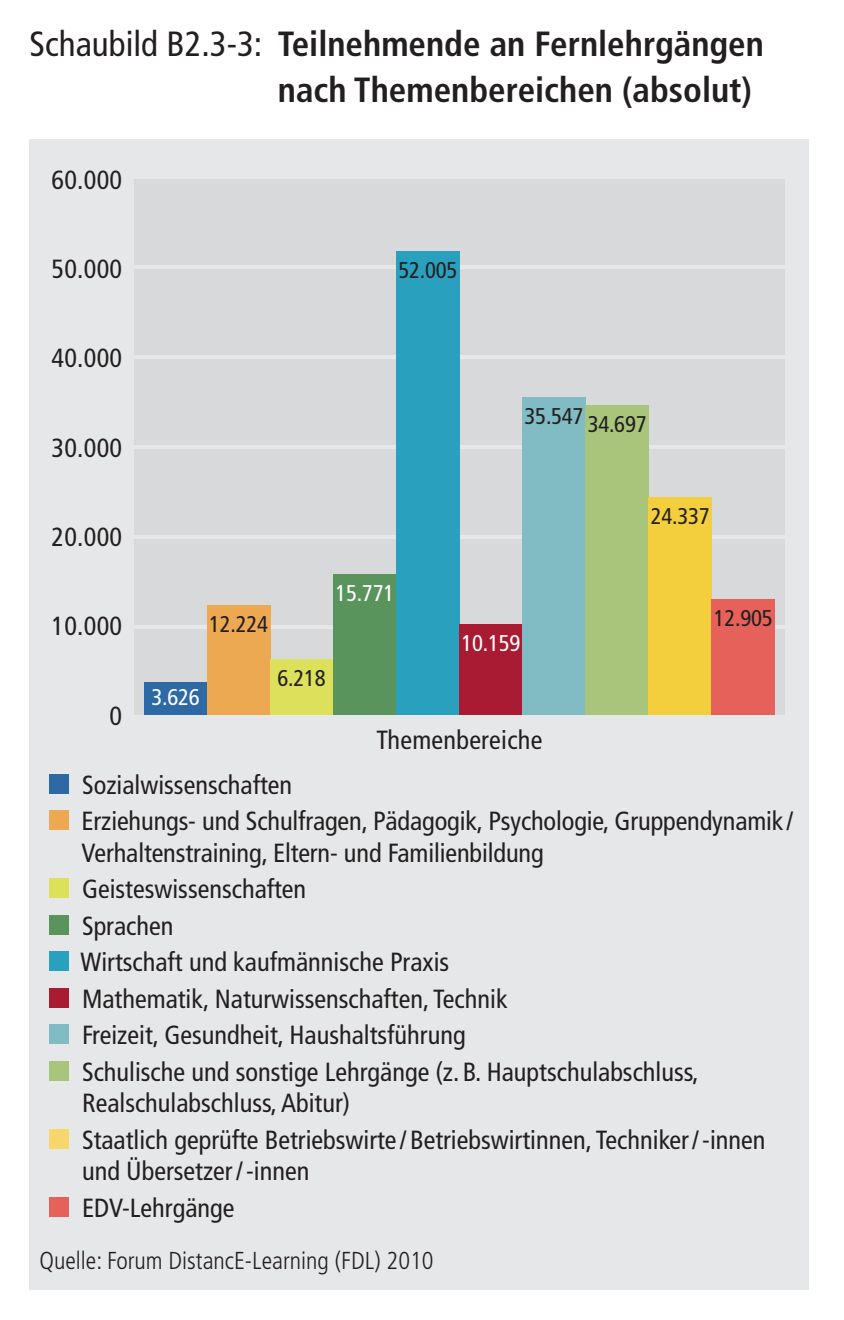
<style>
.page{position:relative;width:844px;height:1320px;background:#fff}
.page>*{position:absolute;margin:0;border:0;box-sizing:border-box;transform-origin:0 0}
.t1{font:700 condensed 35px/45.5px "Frutiger";color:#231f20}
.t2{font:condensed 26.25px/36.4px "Frutiger";color:#231f20}
.t3{font:300 condensed 24.5px "Frutiger";color:#231f20}
.t4{font:condensed 22.75px "Frutiger";letter-spacing:-.01em;color:#231f20}
.t5{font:condensed 22.75px "Frutiger";letter-spacing:-.01em;color:#fff}
.s1{font-weight:400}
</style>
<div class="page">
<div style="left:30px;top:139px;width:778px;height:1151px;background:#e6e7e8"></div>
<div style="left:49px;top:774px;width:20px;height:20px;background:#2c69a5"></div>
<div style="left:49px;top:810px;width:20px;height:20px;background:#eda852"></div>
<div style="left:49px;top:878px;width:20px;height:20px;background:#dce05b"></div>
<div style="left:49px;top:915px;width:20px;height:20px;background:#58945b"></div>
<div style="left:49px;top:951px;width:20px;height:20px;background:#2aa0bf"></div>
<div style="left:49px;top:988px;width:20px;height:20px;background:#a81b33"></div>
<div style="left:49px;top:1024px;width:20px;height:20px;background:#81bbc4"></div>
<div style="left:49px;top:1061px;width:20px;height:20px;background:#a9c47b"></div>
<div style="left:49px;top:1129px;width:20px;height:20px;background:#f7d76b"></div>
<div style="left:49px;top:1197px;width:20px;height:20px;background:#e56159"></div>
<div style="left:134px;top:179px;width:650px;height:86px;background:#d8d9db"></div>
<div style="left:134px;top:269px;width:650px;height:86px;background:#d8d9db"></div>
<div style="left:134px;top:359px;width:650px;height:86px;background:#d8d9db"></div>
<div style="left:134px;top:449px;width:650px;height:86px;background:#d8d9db"></div>
<div style="left:134px;top:539px;width:650px;height:86px;background:#d8d9db"></div>
<div style="left:134px;top:629px;width:650px;height:85px;background:#d8d9db"></div>
<div style="left:144px;top:682px;width:63px;height:32px;background:#2c69a5"></div>
<div style="left:207px;top:605px;width:63px;height:109px;background:#eda852"></div>
<div style="left:270px;top:659px;width:63px;height:55px;background:#dce05b"></div>
<div style="left:333px;top:574px;width:63px;height:140px;background:#58945b"></div>
<div style="left:396px;top:251px;width:63px;height:463px;background:#2aa0bf"></div>
<div style="left:459px;top:623px;width:63px;height:91px;background:#a81b33"></div>
<div style="left:522px;top:397px;width:63px;height:317px;background:#81bbc4"></div>
<div style="left:585px;top:405px;width:63px;height:309px;background:#a9c47b"></div>
<div style="left:648px;top:497px;width:63px;height:217px;background:#f4cf3d"></div>
<div style="left:711px;top:599px;width:63px;height:115px;background:#e56159"></div>
<h1 class="t1" style="left:278px;top:24px;width:487px;text-indent:-248px"><span class="s1">Schaubild B2.3-3:</span> Teilnehmende an Fernlehrgängen nach Themenbereichen (absolut)</h1>
<p class="t2" style="left:51px;top:163px;width:72px">60.000</p>
<p class="t2" style="left:51px;top:253px;width:72px">50.000</p>
<p class="t2" style="left:51px;top:342px;width:72px">40.000</p>
<p class="t2" style="left:51px;top:431px;width:72px">30.000</p>
<p class="t2" style="left:51px;top:521px;width:72px">20.000</p>
<p class="t2" style="left:51px;top:610px;width:72px">10.000</p>
<p class="t2" style="left:109px;top:699px;width:14px">0</p>
<p class="t4" style="left:398px;top:261px;width:60px">52.005</p>
<p class="t4" style="left:524px;top:411px;width:123px">35.547 34.697</p>
<p class="t4" style="left:209px;top:615px;width:60px">12.224</p>
<p class="t5" style="left:151px;top:688px;width:50px">3.626</p>
<p class="t4" style="left:277px;top:668px;width:50px">6.218</p>
<p class="t5" style="left:335px;top:584px;width:60px">15.771</p>
<p class="t5" style="left:461px;top:633px;width:60px">10.159</p>
<p class="t2" style="left:376px;top:724px;width:167px">Themenbereiche</p>
<p class="t4" style="left:650px;top:507px;width:60px">24.337</p>
<p class="t4" style="left:713px;top:609px;width:60px">12.905</p>
<p class="t2" style="left:82px;top:769px;width:712px">Sozialwissenschaften<br>Erziehungs- und Schulfragen, Pädagogik, Psychologie, Gruppen dynamik /</p>
<p class="t2" style="left:80px;top:837px;width:619px">Verhaltenstraining, Eltern- und Familienbildung Geisteswissenschaften<br>Sprachen<br>Wirtschaft und kaufmännische Praxis<br>Mathematik, Naturwissenschaften, Technik<br>Freizeit, Gesundheit, Haushaltsführung<br>Schulische und sonstige Lehrgänge (z. B. Hauptschulabschluss,</p>
<p class="t2" style="left:82px;top:1087px;width:684px">Realschul abschluss, Abitur)<br>Staatlich geprüfte Betriebswirte / Betriebswirtinnen, Techniker / -innen</p>
<p class="t2" style="left:82px;top:1155px;width:229px">und Übersetzer / -innen<br>EDV-Lehrgänge</p>
<p class="t3" style="left:40px;top:1250px;width:395px">Quelle: Forum DistancE-Learning (FDL) 2010</p>
</div>
